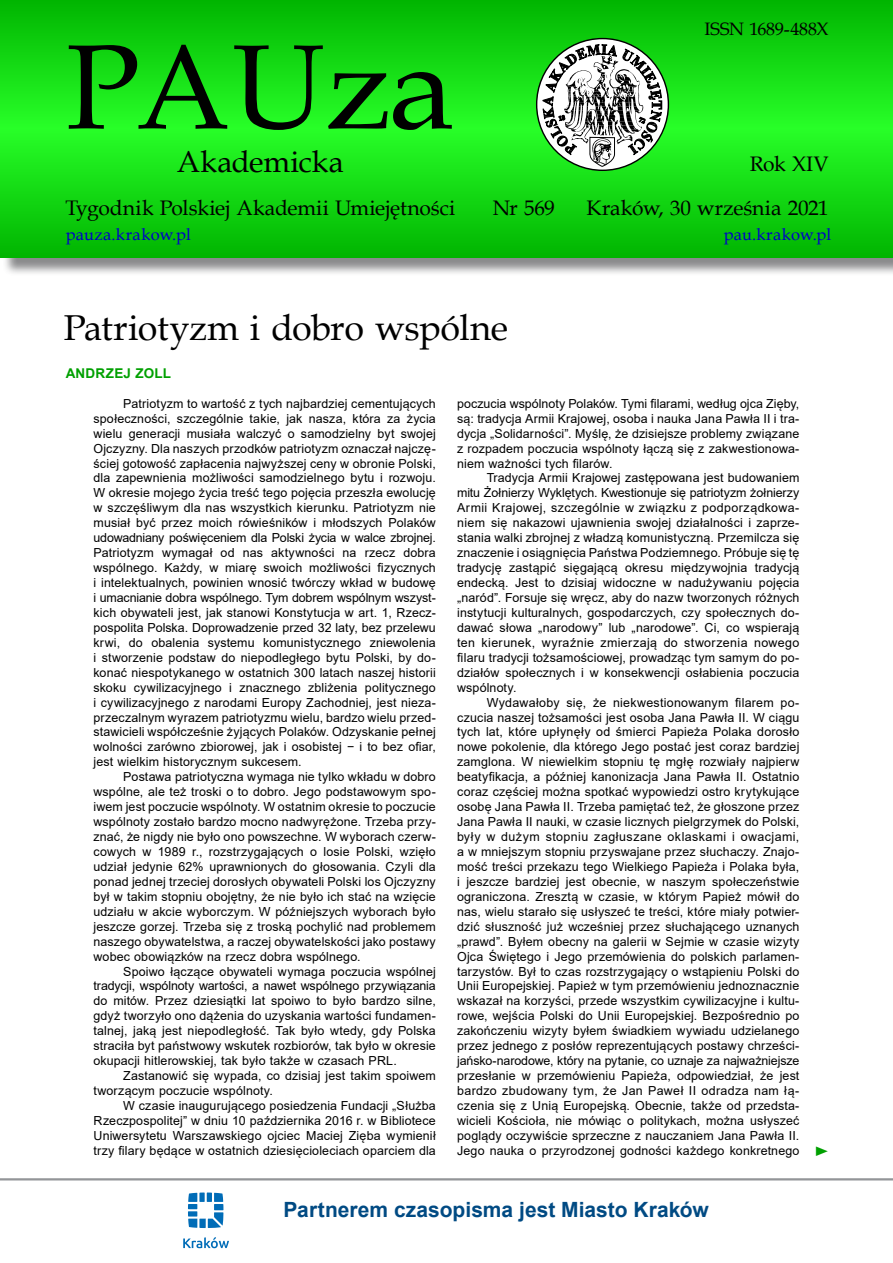
<style>
.page{position:relative;width:893px;height:1263px;background:#fff}
.page>*{position:absolute;margin:0;border:0;box-sizing:border-box;transform-origin:0 0}
.t1{font:120px "Book Antiqua";letter-spacing:-.01em;color:#000}
.t2{font:36px "Book Antiqua";letter-spacing:-.01em;color:#000}
.t3{font:30px "Book Antiqua";color:#000}
.t4{font:21px/44px "Book Antiqua";letter-spacing:-.005em;color:#000;text-align:right}
.t5{font:700 21px "Arial";color:#004a83}
.t6{font:18px "Book Antiqua";letter-spacing:-.005em;color:#000}
.t7{font:16.5px "Book Antiqua";letter-spacing:.015em;color:#0000c8}
.t8{font:700 13.5px "Arial";letter-spacing:.015em;color:#00a000}
.t9{font:13.5px "Times New Roman";color:#00a000;scale:1.22 1}
.t10{font:12.45px/15px "Arial";letter-spacing:.01em;color:#000;text-align:justify}
</style>
<div class="page">
<div style="left:2px;top:2px;width:891px;height:274px;background:#636466;opacity:.75"></div>
<svg style="left:0;top:0;width:893px;height:258px;background:#13d813"></svg>
<svg style="left:537px;top:39px;width:131px;height:131px"></svg>
<svg style="left:542px;top:35px;width:120px;height:132px"></svg>
<hr style="left:0;top:1178px;width:893px;height:2px;background:#939598">
<svg style="left:188px;top:1192px;width:35px;height:36px"></svg>
<svg style="left:183px;top:1237px;width:46px;height:11px"></svg>
<h1 class="t1" style="left:66px;top:4px;width:390px">PAUza</h1>
<h3 class="t3" style="left:177px;top:141px;width:169px">Akademicka</h3>
<h3 class="t4" style="left:66px;top:185px;width:391px">Tygodnik Polskiej Akademii Umiejętności</h3>
<h3 class="t4" style="left:493px;top:185px;width:63px">Nr 569</h3>
<h3 class="t6" style="left:704px;top:16px;width:126px">ISSN 1689-488X</h3>
<h3 class="t4" style="left:586px;top:141px;width:244px">Rok XIV<br>Kraków, 30 września 2021</h3>
<h3 class="t7" style="left:66px;top:223px;width:127px">pauza.krakow.pl</h3>
<h3 class="t7" style="left:724px;top:223px;width:109px">pau.krakow.pl</h3>
<h2 class="t2" style="left:64px;top:303px;width:446px">Patriotyzm i dobro wspólne</h2>
<p class="t8" style="left:66px;top:363px;width:107px">ANDRZEJ ZOLL</p>
<p class="t10" style="left:94px;top:396px;width:344px;text-indent:30px">Patriotyzm to wartość z tych najbardziej cementujących społeczności, szczególnie takie, jak nasza, która za życia wielu generacji musiała walczyć o samodzielny byt swojej Ojczyzny. Dla naszych przodków patriotyzm oznaczał najczę&shy;ściej gotowość zapłacenia najwyższej ceny w obronie Polski, dla zapewnienia możliwości samodzielnego bytu i rozwoju.<br>W okresie mojego życia treść tego pojęcia przeszła ewolucję w szczęśliwym dla nas wszystkich kierunku. Patriotyzm nie musiał być przez moich rówieśników i młodszych Polaków udowadniany poświęceniem dla Polski życia w walce zbrojnej.<br>Patriotyzm wymagał od nas aktywności na rzecz dobra wspólnego. Każdy, w miarę swoich możliwości fizycznych i intelektualnych, powinien wnosić twórczy wkład w budowę i umacnianie dobra wspólnego. Tym dobrem wspólnym wszyst&shy;kich obywateli jest, jak stanowi Konstytucja w art. 1, Rzecz&shy;pospolita Polska. Doprowadzenie przed 32 laty, bez przelewu krwi, do obalenia systemu komunistycznego zniewolenia i stworzenie podstaw do niepodległego bytu Polski, by do&shy;konać niespotykanego w ostatnich 300 latach naszej historii skoku cywilizacyjnego i znacznego zbliżenia politycznego i cywilizacyjnego z narodami Europy Zachodniej, jest nieza&shy;przeczalnym wyrazem patriotyzmu wielu, bardzo wielu przed&shy;stawicieli współcześnie żyjących Polaków. Odzyskanie pełnej wolności zarówno zbiorowej, jak i osobistej − i to bez ofiar, jest wielkim historycznym sukcesem.</p>
<p class="t10" style="left:94px;top:769px;width:344px;text-indent:30px">Postawa patriotyczna wymaga nie tylko wkładu w dobro wspólne, ale też troski o to dobro. Jego podstawowym spo&shy;iwem jest poczucie wspólnoty. W ostatnim okresie to poczucie wspólnoty zostało bardzo mocno nadwyrężone. Trzeba przy&shy;znać, że nigdy nie było ono powszechne. W wyborach czerw&shy;cowych w 1989 r., rozstrzygających o losie Polski, wzięło udział jedynie 62% uprawnionych do głosowania. Czyli dla ponad jednej trzeciej dorosłych obywateli Polski los Ojczyzny był w takim stopniu obojętny, że nie było ich stać na wzięcie udziału w akcie wyborczym. W późniejszych wyborach było jeszcze gorzej. Trzeba się z troską pochylić nad problemem naszego obywatelstwa, a raczej obywatelskości jako postawy wobec obowiązków na rzecz dobra wspólnego.</p>
<p class="t10" style="left:94px;top:963px;width:344px;text-indent:30px">Spoiwo łączące obywateli wymaga poczucia wspólnej tradycji, wspólnoty wartości, a nawet wspólnego przywiązania do mitów. Przez dziesiątki lat spoiwo to było bardzo silne, gdyż tworzyło ono dążenia do uzyskania wartości fundamen&shy;talnej, jaką jest niepodległość. Tak było wtedy, gdy Polska straciła byt państwowy wskutek rozbiorów, tak było w okresie okupacji hitlerowskiej, tak było także w czasach PRL.</p>
<p class="t10" style="left:94px;top:1068px;width:344px;text-indent:30px">Zastanowić się wypada, co dzisiaj jest takim spoiwem tworzącym poczucie wspólnoty.</p>
<p class="t10" style="left:94px;top:1098px;width:344px;text-indent:30px">W czasie inaugurującego posiedzenia Fundacji „Służba Rzeczpospolitej” w dniu 10 października 2016 r. w Bibliotece Uniwersytetu Warszawskiego ojciec Maciej Zięba wymienił trzy filary będące w ostatnich dziesięcioleciach oparciem dla</p>
<p class="t10" style="left:457px;top:396px;width:344px">poczucia wspólnoty Polaków. Tymi filarami, według ojca Zięby, są: tradycja Armii Krajowej, osoba i nauka Jana Pawła II i tra&shy;dycja „Solidarności”. Myślę, że dzisiejsze problemy związane z rozpadem poczucia wspólnoty łączą się z zakwestionowa&shy;niem ważności tych filarów.</p>
<p class="t10" style="left:457px;top:470px;width:344px;text-indent:30px">Tradycja Armii Krajowej zastępowana jest budowaniem mitu Żołnierzy Wyklętych. Kwestionuje się patriotyzm żołnierzy Armii Krajowej, szczególnie w związku z podporządkowa&shy;niem się nakazowi ujawnienia swojej działalności i zaprze&shy;stania walki zbrojnej z władzą komunistyczną. Przemilcza się znaczenie i osiągnięcia Państwa Podziemnego. Próbuje się tę tradycję zastąpić sięgającą okresu międzywojnia tradycją endecką. Jest to dzisiaj widoczne w nadużywaniu pojęcia „naród”. Forsuje się wręcz, aby do nazw tworzonych różnych instytucji kulturalnych, gospodarczych, czy społecznych do&shy;dawać słowa „narodowy” lub „narodowe”. Ci, co wspierają ten kierunek, wyraźnie zmierzają do stworzenia nowego filaru tradycji tożsamościowej, prowadząc tym samym do po&shy;działów społecznych i w konsekwencji osłabienia poczucia wspólnoty.</p>
<p class="t10" style="left:457px;top:695px;width:344px;text-indent:30px">Wydawałoby się, że niekwestionowanym filarem po&shy;czucia naszej tożsamości jest osoba Jana Pawła II. W ciągu tych lat, które upłynęły od śmierci Papieża Polaka dorosło nowe pokolenie, dla którego Jego postać jest coraz bardziej zamglona. W niewielkim stopniu tę mgłę rozwiały najpierw beatyfikacja, a później kanonizacja Jana Pawła II. Ostatnio coraz częściej można spotkać wypowiedzi ostro krytykujące osobę Jana Pawła II. Trzeba pamiętać też, że głoszone przez Jana Pawła II nauki, w czasie licznych pielgrzymek do Polski, były w dużym stopniu zagłuszane oklaskami i owacjami, a w mniejszym stopniu przyswajane przez słuchaczy. Znajo&shy;mość treści przekazu tego Wielkiego Papieża i Polaka była, i jeszcze bardziej jest obecnie, w naszym społeczeństwie ograniczona. Zresztą w czasie, w którym Papież mówił do nas, wielu starało się usłyszeć te treści, które miały potwier&shy;dzić słuszność już wcześniej przez słuchającego uznanych „prawd”. Byłem obecny na galerii w Sejmie w czasie wizyty Ojca Świętego i Jego przemówienia do polskich parlamen&shy;tarzystów. Był to czas rozstrzygający o wstąpieniu Polski do Unii Europejskiej. Papież w tym przemówieniu jednoznacznie wskazał na korzyści, przede wszystkim cywilizacyjne i kultu&shy;rowe, wejścia Polski do Unii Europejskiej. Bezpośrednio po zakończeniu wizyty byłem świadkiem wywiadu udzielanego przez jednego z posłów reprezentujących postawy chrześci&shy;jańsko-narodowe, który na pytanie, co uznaje za najważniejsze przesłanie w przemówieniu Papieża, odpowiedział, że jest bardzo zbudowany tym, że Jan Paweł II odradza nam łą&shy;czenia się z Unią Europejską. Obecnie, także od przedsta&shy;wicieli Kościoła, nie mówiąc o politykach, można usłyszeć poglądy oczywiście sprzeczne z nauczaniem Jana Pawła II.<br>Jego nauka o przyrodzonej godności każdego konkretnego</p>
<p class="t9" style="left:814px;top:1142px;width:15px">►</p>
<h3 class="t5" style="left:284px;top:1195px;width:427px">Partnerem czasopisma jest Miasto Kraków</h3>
</div>
